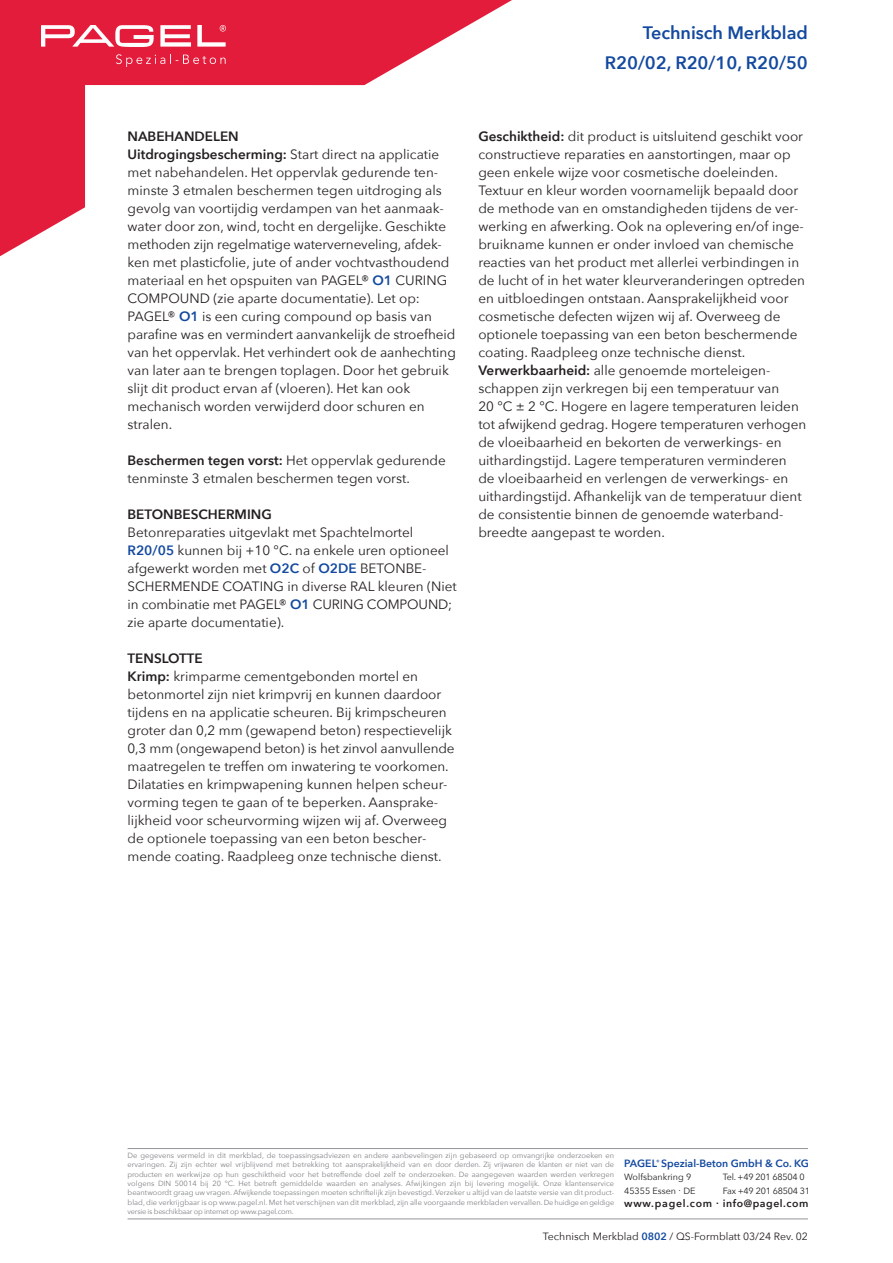
<style>
.page{position:relative;width:893px;height:1263px;background:#fff}
.page>*{position:absolute;margin:0;border:0;box-sizing:border-box;transform-origin:0 0}
.t1{font:600 18px "Avenir Next";color:#13499f}
.t2{font:13.5px/18px "Avenir Next";color:#231f20}
.t3{font:600 13.5px "Avenir Next";color:#231f20}
.t4{font:10.5px "Avenir Next";color:#231f20}
.t5{font:600 10.5px "Avenir Next";color:#13499f}
.t6{font:600 10.5px "Avenir Next";letter-spacing:.055em;color:#231f20}
.t7{font:9px "Avenir Next";letter-spacing:-.01em;color:#231f20}
.t8{font:7.5px/9.3px "Avenir Next";color:#808285;text-align:justify}
.t9{font:7.35px "Avenir Next";letter-spacing:-.03em;color:#808285}
.s1{font-weight:600}
.s2{font-weight:600;color:#13499f}
.s3{font-size:7.35px}
</style>
<div class="page">
<svg style="left:0;top:0;width:512px;height:257px"></svg>
<img style="left:41px;top:26px;width:184px;height:40px">
<hr style="left:128px;top:1218px;width:680px;height:1px;background:#939598">
<hr style="left:128px;top:1148px;width:680px;height:1px;background:#939598">
<p class="t1" style="left:643px;top:21px;width:167px">Technisch Merkblad</p>
<p class="t1" style="left:605px;top:51px;width:205px">R20/02, R20/10, R20/50</p>
<p class="t3" style="left:128px;top:128px;width:113px">NABEHANDELEN</p>
<p class="t2" style="left:128px;top:146px;width:330px"><span class="s1">Uitdrogingsbescherming:</span> Start direct na applicatie met nabehandelen. Het oppervlak gedurende ten&shy;minste 3 etmalen beschermen tegen uitdroging als gevolg van voortijdig verdampen van het aanmaak&shy;water door zon, wind, tocht en dergelijke. Geschikte methoden zijn regelmatige waterverneveling, afdek&shy;ken met plasticfolie, jute of ander vochtvasthoudend materiaal en het opspuiten van PAGEL® <span class="s2">O1</span> CURING COMPOUND (zie aparte documentatie). Let op:<br>PAGEL® <span class="s2">O1</span> is een curing compound op basis van parafine was en vermindert aanvankelijk de stroefheid van het oppervlak. Het verhindert ook de aanhechting van later aan te brengen toplagen. Door het gebruik slijt dit product ervan af (vloeren). Het kan ook mechanisch worden verwijderd door schuren en stralen.</p>
<p class="t2" style="left:128px;top:452px;width:320px"><span class="s1">Beschermen tegen vorst:</span> Het oppervlak gedurende tenminste 3 etmalen beschermen tegen vorst.</p>
<p class="t3" style="left:128px;top:506px;width:146px">BETONBESCHERMING</p>
<p class="t2" style="left:128px;top:524px;width:331px">Betonreparaties uitgevlakt met Spachtelmortel <span class="s2">R20/05</span> kunnen bij +10 °C. na enkele uren optioneel afgewerkt worden met <span class="s2">O2C</span> of <span class="s2">O2DE</span> BETONBE-SCHERMENDE COATING in diverse RAL kleuren (Niet in combinatie met PAGEL® <span class="s2">O1</span> CURING COMPOUND; zie aparte documentatie).</p>
<p class="t3" style="left:128px;top:650px;width:77px">TENSLOTTE</p>
<p class="t2" style="left:128px;top:668px;width:329px"><span class="s1">Krimp:</span> krimparme cementgebonden mortel en betonmortel zijn niet krimpvrij en kunnen daardoor tijdens en na applicatie scheuren. Bij krimpscheuren groter dan 0,2 mm (gewapend beton) respectievelijk 0,3 mm (ongewapend beton) is het zinvol aanvullende maatregelen te treffen om inwatering te voorkomen.<br>Dilataties en krimpwapening kunnen helpen scheur&shy;vorming tegen te gaan of te beperken. Aansprake&shy;lijkheid voor scheurvorming wijzen wij af. Overweeg de optionele toepassing van een beton bescher&shy;mende coating. Raadpleeg onze technische dienst.</p>
<p class="t2" style="left:478px;top:128px;width:328px"><span class="s1">Geschiktheid:</span> dit product is uitsluitend geschikt voor constructieve reparaties en aanstortingen, maar op geen enkele wijze voor cosmetische doeleinden.<br>Textuur en kleur worden voornamelijk bepaald door de methode van en omstandigheden tijdens de ver&shy;werking en afwerking. Ook na oplevering en/of inge&shy;bruikname kunnen er onder invloed van chemische reacties van het product met allerlei verbindingen in de lucht of in het water kleurveranderingen optreden en uitbloedingen ontstaan. Aansprakelijkheid voor cosmetische defecten wijzen wij af. Overweeg de optionele toepassing van een beton beschermende coating. Raadpleeg onze technische dienst.</p>
<p class="t2" style="left:478px;top:362px;width:329px"><span class="s1">Verwerkbaarheid:</span> alle genoemde morteleigen&shy;schappen zijn verkregen bij een temperatuur van<br>20 °C ± 2 °C. Hogere en lagere temperaturen leiden tot afwijkend gedrag. Hogere temperaturen verhogen de vloeibaarheid en bekorten de verwerkings- en uithardingstijd. Lagere temperaturen verminderen de vloeibaarheid en verlengen de verwerkings- en uithardingstijd. Afhankelijk van de temperatuur dient de consistentie binnen de genoemde waterband&shy;breedte aangepast te worden.</p>
<p class="t8" style="left:128px;top:1151px;width:488px">De gegevens vermeld in dit merkblad, de toepassing sadviezen en andere aanbevelingen zijn gebaseerd op omvangrijke onderzoeken en ervaringen. Zij zijn echter wel vrijblijvend met betrekking tot aansprakelijkheid van en door derden. Zij vrijwaren de klanten er niet van de producten en werkwijze op hun geschiktheid voor het betreffende doel zelf te onderzoeken. De aangegeven waarden werden verkregen volgens DIN 50014 bij 20 °C. Het betreft gemiddelde waarden en analyses. Afwijkingen zijn bij levering mogelijk. Onze klantenservice beantwoordt graag uw vragen. Afwijkende toepassingen moeten schriftelijk zijn bevestigd. Verzeker u altijd van de laatste versie van dit product&shy;blad, die verkrijgbaar is op www.pagel.nl. Met het verschijnen van dit merkblad, zijn alle voorgaande merk bladen vervallen. <span class="s3">De huidige en geldige</span></p>
<p class="t9" style="left:128px;top:1206px;width:167px">versie is beschikbaar op internet op www.pagel.com.</p>
<p class="t5" style="left:624px;top:1156px;width:186px">PAGEL<sup>®</sup> Spezial-Beton GmbH &amp; Co. KG</p>
<p class="t7" style="left:624px;top:1171px;width:69px">Wolfsbankring 9</p>
<p class="t7" style="left:723px;top:1171px;width:83px">Tel. +49 201 68504 0</p>
<p class="t7" style="left:624px;top:1185px;width:73px">45355 Essen . DE</p>
<p class="t7" style="left:723px;top:1185px;width:89px">Fax +49 201 68504 31</p>
<p class="t6" style="left:624px;top:1197px;width:186px">www.pagel.com . info@pagel.com</p>
<p class="t4" style="left:543px;top:1230px;width:266px">Technisch Merkblad <span class="s2">0802</span> / QS-Formblatt 03/24 Rev. 02</p>
</div>
